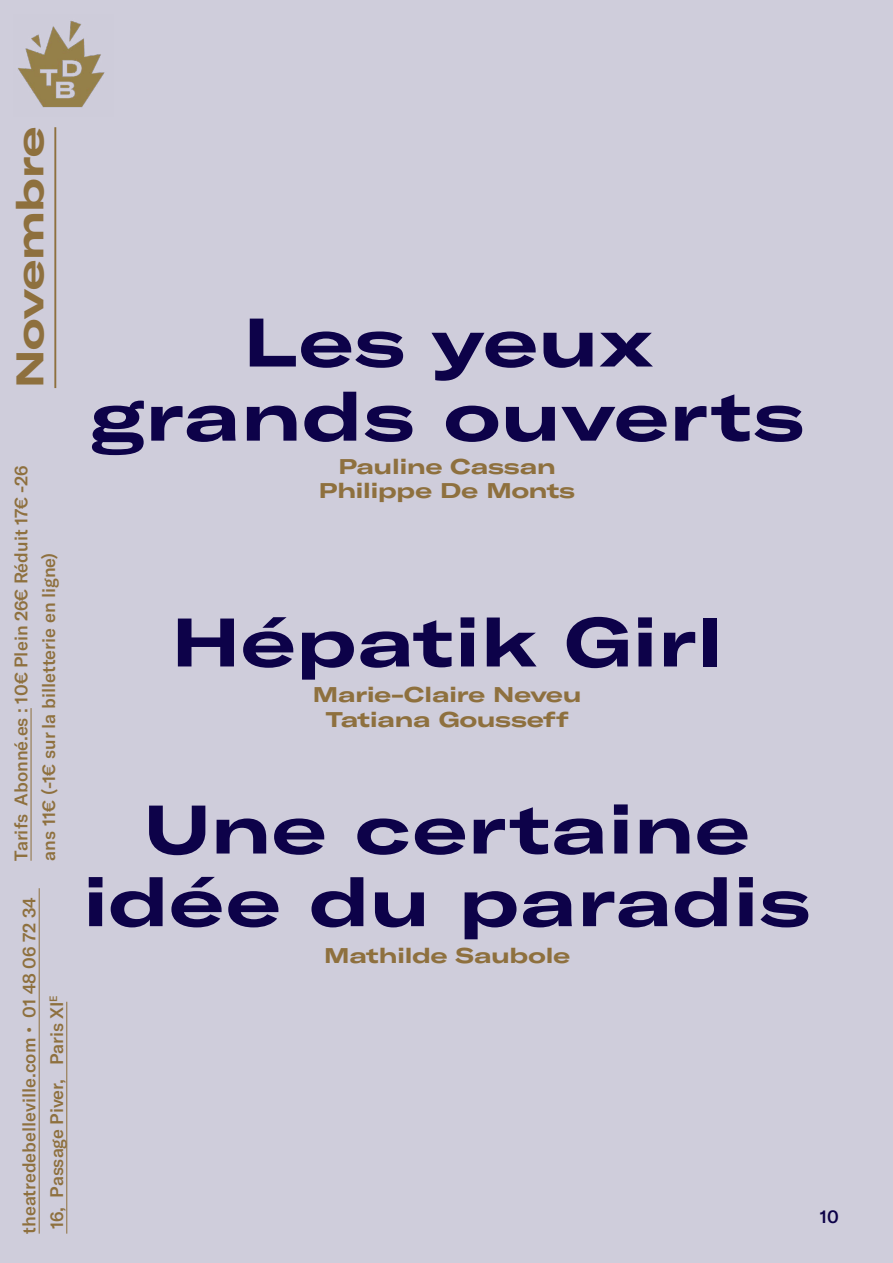
<style>
.page{position:relative;width:893px;height:1263px;background:#fff}
.page>*{position:absolute;margin:0;border:0;box-sizing:border-box;transform-origin:0 0}
.t1{font:700 expanded 67.5px/74.1px "GT America";letter-spacing:.02em;color:#0d0249;text-align:center}
.t2{font:700 expanded 37.95px "GT America";color:#8e703e}
.t3{font:700 expanded 21px/24px "GT America";letter-spacing:-.005em;color:#8e703e;text-align:center}
.t4{font:500 18px/27.6px "GT America";color:#8e703e}
.t5{font:500 18px "GT America";color:#0d0249}
</style>
<div class="page">
<div style="left:1px;top:0;width:892px;height:1263px;background:#cfcddb"></div>
<hr style="left:39px;top:888px;width:1px;height:345px;background:#8e703e">
<hr style="left:66px;top:1002px;width:1px;height:231px;background:#8e703e">
<hr style="left:54px;top:127px;width:2px;height:261px;background:#8e703e">
<hr style="left:31px;top:708px;width:1px;height:153px;background:#8e703e">
<img style="left:18px;top:21px;width:87px;height:87px">
<h2 class="t2" style="left:6px;top:388px;width:262px;rotate:-90deg">Novembre</h2>
<p class="t4" style="left:7px;top:861px;width:396px;rotate:-90deg">Tarifs Abonné.es : 10€ Plein 26€ Réduit 17€ -26 ans 11€ (-1€ sur la billetterie en ligne)</p>
<p class="t4" style="left:15px;top:1233px;width:338px;rotate:-90deg">theatredebelleville.com • 01 48 06 72 34<br>16, Passage Piver, Paris XI<sup>E</sup></p>
<h1 class="t1" style="left:90px;top:305px;width:716px">Les yeux grands ouverts</h1>
<p class="t3" style="left:319px;top:455px;width:258px">Pauline Cassan<br>Philippe De Monts</p>
<h1 class="t1" style="left:172px;top:605px;width:552px">Hépatik Girl</h1>
<p class="t3" style="left:313px;top:681px;width:270px;line-height:25.5px">Marie-Claire Neveu<br>Tatiana Gousseff</p>
<h1 class="t1" style="left:84px;top:793px;width:728px;line-height:72.6px">Une certaine idée du paradis</h1>
<p class="t3" style="left:324px;top:943px;width:247px">Mathilde Saubole</p>
<p class="t5" style="left:820px;top:1206px;width:21px">10</p>
</div>
